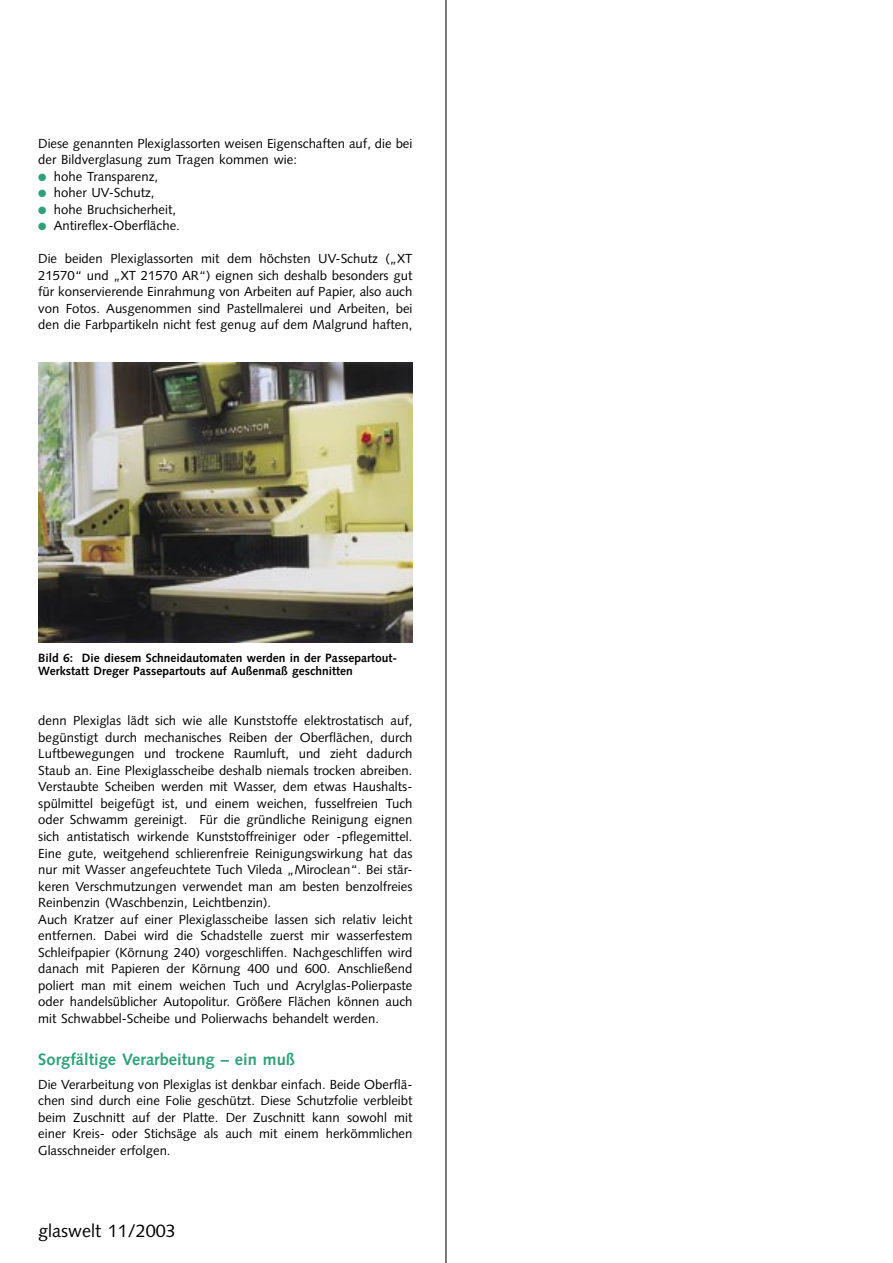
<style>
.page{position:relative;width:893px;height:1263px;background:#fff}
.page>*{position:absolute;margin:0;border:0;box-sizing:border-box;transform-origin:0 0}
.t1{font:18px "Syntax";color:#000}
.GW_Zwischenüberschrift_11_14{font:700 16.5px "Syntax";color:#30a07a}
.GW_Grundtext_8_75_11{font:13.2px/16.5px "Syntax";color:#000;text-align:justify}
.GW_BU_8_9{font:700 12px/13.5px "Syntax";color:#000}
.s1{color:#30a07a}
</style>
<div class="page">
<hr style="left:445px;top:0;width:1px;height:1263px;background:#000">
<img style="left:38px;top:362px;width:374px;height:280px">
<p class="GW_Grundtext_8_75_11" style="left:38px;top:135px;width:376px">Diese genannten Plexiglassorten weisen Eigenschaften auf, die bei der Bildverglasung zum Tragen kommen wie:</p>
<p class="GW_Grundtext_8_75_11" style="left:38px;top:168px;width:121px"><span class="s1">●</span> hohe Transparenz,</p>
<p class="GW_Grundtext_8_75_11" style="left:38px;top:185px;width:118px"><span class="s1">●</span> hoher UV-Schutz,</p>
<p class="GW_Grundtext_8_75_11" style="left:38px;top:201px;width:139px"><span class="s1">●</span> hohe Bruchsicherheit,</p>
<p class="GW_Grundtext_8_75_11" style="left:38px;top:218px;width:143px"><span class="s1">●</span> Antireflex-Oberfläche.</p>
<p class="GW_Grundtext_8_75_11" style="left:38px;top:251px;width:376px">Die beiden Plexiglassorten mit dem höchsten UV-Schutz („XT 21570“ und „XT 21570 AR“) eignen sich deshalb besonders gut für konservierende Einrahmung von Arbeiten auf Papier, also auch von Fotos. Ausgenommen sind Pastellmalerei und Arbeiten, bei den die Farbpartikeln nicht fest genug auf dem Malgrund haften,</p>
<p class="GW_BU_8_9" style="left:38px;top:651px;width:361px">Bild 6: Die diesem Schneidautomaten werden in der Passepartout-<br>Werkstatt Dreger Passepartouts auf Außenmaß geschnitten</p>
<p class="GW_Grundtext_8_75_11" style="left:38px;top:713px;width:376px">denn Plexiglas lädt sich wie alle Kunststoffe elektrostatisch auf, begünstigt durch mechanisches Reiben der Oberflächen, durch Luftbewegungen und trockene Raumluft, und zieht dadurch Staub an. Eine Plexiglasscheibe deshalb niemals trocken abreiben.<br>Verstaubte Scheiben werden mit Wasser, dem etwas Haushalts&shy;spülmittel beigefügt ist, und einem weichen, fusselfreien Tuch oder Schwamm gereinigt. Für die gründliche Reinigung eignen sich antistatisch wirkende Kunststoffreiniger oder -pflegemittel.<br>Eine gute, weitgehend schlierenfreie Reinigungswirkung hat das nur mit Wasser angefeuchtete Tuch Vileda „Miroclean“. Bei stär&shy;keren Verschmutzungen verwendet man am besten benzolfreies Reinbenzin (Waschbenzin, Leichtbenzin).</p>
<p class="GW_Grundtext_8_75_11" style="left:38px;top:911px;width:376px">Auch Kratzer auf einer Plexiglasscheibe lassen sich relativ leicht entfernen. Dabei wird die Schadstelle zuerst mir wasserfestem Schleifpapier (Körnung 240) vorgeschliffen. Nachgeschliffen wird danach mit Papieren der Körnung 400 und 600. Anschließend poliert man mit einem weichen Tuch und Acrylglas-Polierpaste oder handelsüblicher Autopolitur. Größere Flächen können auch mit Schwabbel-Scheibe und Polierwachs behandelt werden.</p>
<p class="GW_Zwischenüberschrift_11_14" style="left:38px;top:1049px;width:258px">Sorgfältige Verarbeitung – ein muß</p>
<p class="GW_Grundtext_8_75_11" style="left:38px;top:1076px;width:376px">Die Verarbeitung von Plexiglas ist denkbar einfach. Beide Oberflä&shy;chen sind durch eine Folie geschützt. Diese Schutzfolie verbleibt beim Zuschnitt auf der Platte. Der Zuschnitt kann sowohl mit einer Kreis- oder Stichsäge als auch mit einem herkömmlichen Glasschneider erfolgen.</p>
<h1 class="t1" style="left:38px;top:1220px;width:139px">glaswelt 11/2003</h1>
</div>
